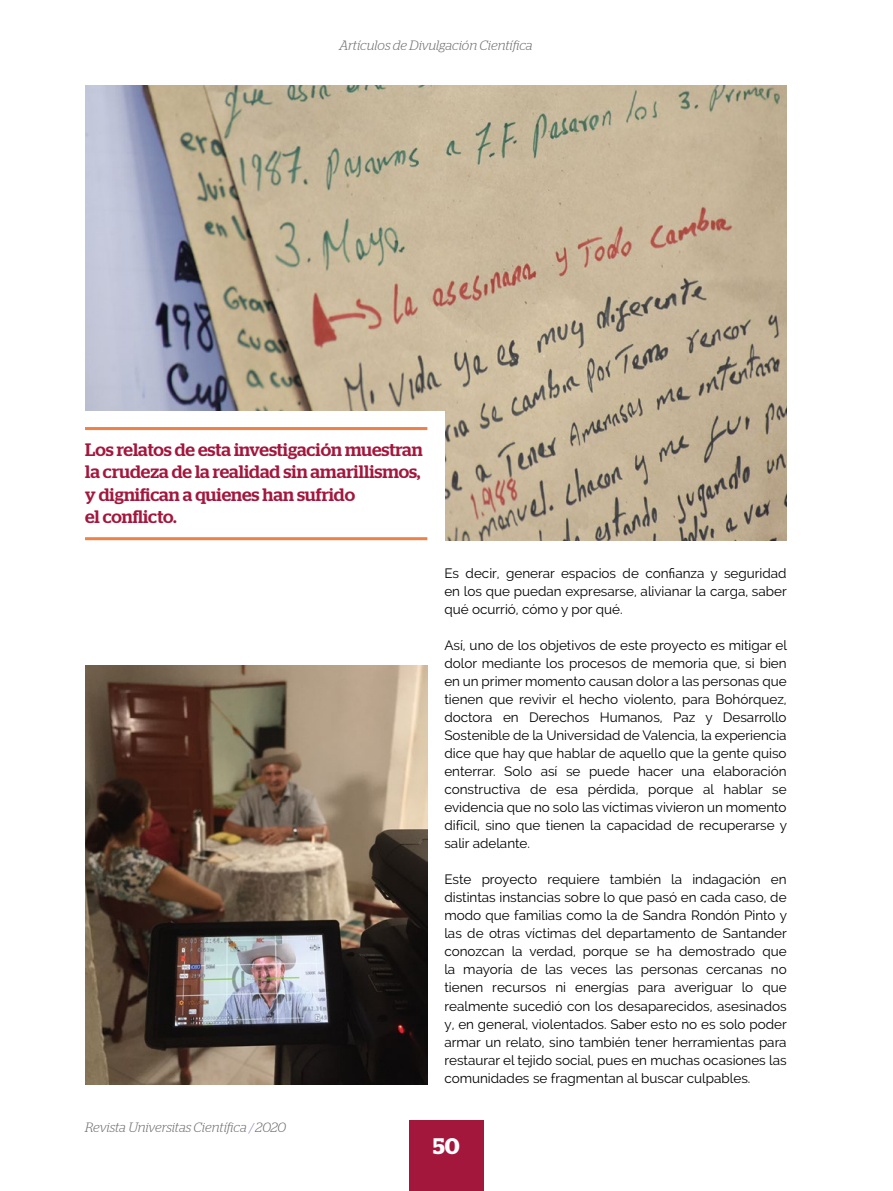
<style>
.page{position:relative;width:893px;height:1191px;background:#fff}
.page>*{position:absolute;margin:0;border:0;box-sizing:border-box;transform-origin:0 0}
.t1{font:600 22.5px "Stag";color:#fff}
.t2{font:500 18px/22.5px "Stag";color:#a3173d}
.t3{font:13.5px/18px "Raleway";color:#000;text-align:justify}
.t4{font:italic 300 13.5px "Stag";letter-spacing:-.005em;color:#706f6f}
.s1{color:#8a8ac3}
</style>
<div class="page">
<div style="left:409px;top:1120px;width:75px;height:71px;background:#a3173d"></div>
<img style="left:85px;top:85px;width:702px;height:455px">
<img style="left:85px;top:665px;width:342px;height:419px">
<div style="left:85px;top:412px;width:359px;height:140px;background:#fff"></div>
<hr style="left:85px;top:427px;width:342px;height:3px;background:#f08046">
<hr style="left:85px;top:537px;width:342px;height:3px;background:#f08046">
<p class="t4" style="left:339px;top:37px;width:195px">Artículos de Divulgación Científica</p>
<h2 class="t2" style="left:85px;top:438px;width:339px">Los relatos de esta investigación muestran la crudeza de la realidad sin amarillismos, y dignifican a quienes han sufrido<br>el conflicto.</h2>
<p class="t4" style="left:85px;top:1119px;width:202px">Revista Universitas Científica <span class="s1">/</span> 2020</p>
<p class="t3" style="left:444px;top:564px;width:344px">Es decir, generar espacios de confianza y seguridad en los que puedan expresarse, alivianar la carga, saber qué ocurrió, cómo y por qué.</p>
<p class="t3" style="left:444px;top:636px;width:344px">Así, uno de los objetivos de este proyecto es mitigar el dolor mediante los procesos de memoria que, si bien en un primer momento causan dolor a las personas que tienen que revivir el hecho violento, para Bohórquez, doctora en Derechos Humanos, Paz y Desarrollo Sostenible de la Universidad de Valencia, la experiencia dice que hay que hablar de aquello que la gente quiso enterrar. Solo así se puede hacer una elaboración constructiva de esa pérdida, porque al hablar se evidencia que no solo las víctimas vivieron un momento difícil, sino que tienen la capacidad de recuperarse y salir adelante.</p>
<p class="t3" style="left:444px;top:870px;width:344px">Este proyecto requiere también la indagación en distintas instancias sobre lo que pasó en cada caso, de modo que familias como la de Sandra Rondón Pinto y las de otras víctimas del departamento de Santander conozcan la verdad, porque se ha demostrado que la mayoría de las veces las personas cercanas no tienen recursos ni energías para averiguar lo que realmente sucedió con los desaparecidos, asesinados y, en general, violentados. Saber esto no es solo poder armar un relato, sino también tener herramientas para restaurar el tejido social, pues en muchas ocasiones las comunidades se fragmentan al buscar culpables.</p>
<h1 class="t1" style="left:433px;top:1132px;width:28px">50</h1>
</div>
